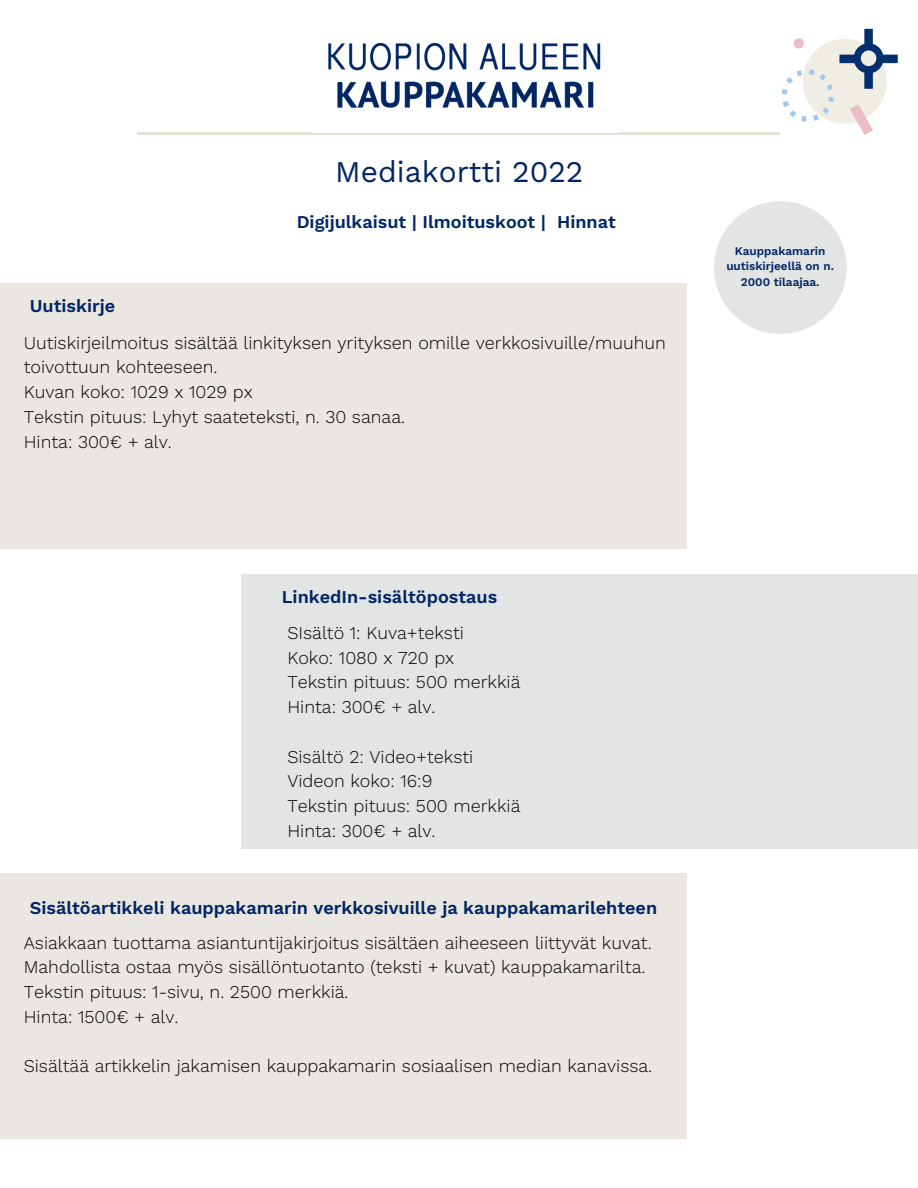
<style>
.page{position:relative;width:918px;height:1188px;background:#fff}
.page>*{position:absolute;margin:0;border:0;box-sizing:border-box;transform-origin:0 0}
.t1{font:30px "Work Sans";color:#002663}
.t2{font:300 18px/24.8px "Work Sans";color:#000}
.t3{font:600 18px "Work Sans";color:#002663}
.t4{font:600 11.7px/15.6px "Work Sans";color:#002663;text-align:center}
</style>
<div class="page">
<hr style="left:138px;top:132px;width:642px;height:3px;background:#e8e2d5">
<img style="left:328px;top:43px;width:273px;height:65px">
<img style="left:781px;top:28px;width:117px;height:107px">
<div style="left:0;top:283px;width:687px;height:266px;background:#eae6e1"></div>
<div style="left:241px;top:574px;width:677px;height:274px;background:#e2e5e4"></div>
<div style="left:0;top:873px;width:687px;height:266px;background:#eae6e1"></div>
<div style="left:714px;top:201px;width:133px;height:133px;background:#e2e5e4;border-radius:50%"></div>
<p class="t1" style="left:335px;top:159px;width:250px">Mediakortti 2022</p>
<p class="t3" style="left:297px;top:214px;width:321px">Digijulkaisut | Ilmoituskoot | Hinnat</p>
<p class="t3" style="left:30px;top:298px;width:87px">Uutiskirje</p>
<p class="t2" style="left:24px;top:332px;width:644px">Uutiskirjeilmoitus sisältää linkityksen yrityksen omille verkkosivuille/muuhun toivottuun kohteeseen.</p>
<p class="t2" style="left:24px;top:381px;width:231px">Kuvan koko: 1029 x 1029 px</p>
<p class="t2" style="left:24px;top:406px;width:383px">Tekstin pituus: Lyhyt saateteksti, n. 30 sanaa.</p>
<p class="t2" style="left:24px;top:431px;width:150px">Hinta: 300€ + alv.</p>
<p class="t3" style="left:282px;top:589px;width:217px">LinkedIn-sisältöpostaus</p>
<p class="t2" style="left:287px;top:622px;width:178px">SIsältö 1: Kuva+teksti</p>
<p class="t2" style="left:287px;top:646px;width:169px">Koko: 1080 x 720 px</p>
<p class="t2" style="left:287px;top:671px;width:235px">Tekstin pituus: 500 merkkiä</p>
<p class="t2" style="left:287px;top:696px;width:150px">Hinta: 300€ + alv.</p>
<p class="t2" style="left:287px;top:745px;width:187px">Sisältö 2: Video+teksti</p>
<p class="t2" style="left:287px;top:770px;width:147px">Videon koko: 16:9</p>
<p class="t2" style="left:287px;top:795px;width:235px">Tekstin pituus: 500 merkkiä</p>
<p class="t2" style="left:287px;top:820px;width:150px">Hinta: 300€ + alv.</p>
<p class="t3" style="left:30px;top:900px;width:629px">Sisältöartikkeli kauppakamarin verkkosivuille ja kauppakamarilehteen</p>
<p class="t2" style="left:24px;top:932px;width:629px">Asiakkaan tuottama asiantuntijakirjoitus sisältäen aiheeseen liittyvät kuvat.<br>Mahdollista ostaa myös sisällöntuotanto (teksti + kuvat) kauppakamarilta.</p>
<p class="t2" style="left:24px;top:981px;width:326px">Tekstin pituus: 1-sivu, n. 2500 merkkiä.</p>
<p class="t2" style="left:24px;top:1006px;width:156px">Hinta: 1500€ + alv.</p>
<p class="t2" style="left:24px;top:1055px;width:630px">Sisältää artikkelin jakamisen kauppakamarin sosiaalisen median kanavissa.</p>
<p class="t4" style="left:726px;top:244px;width:109px">Kauppakamarin uutiskirjeellä on n.<br>2000 tilaajaa.</p>
</div>
